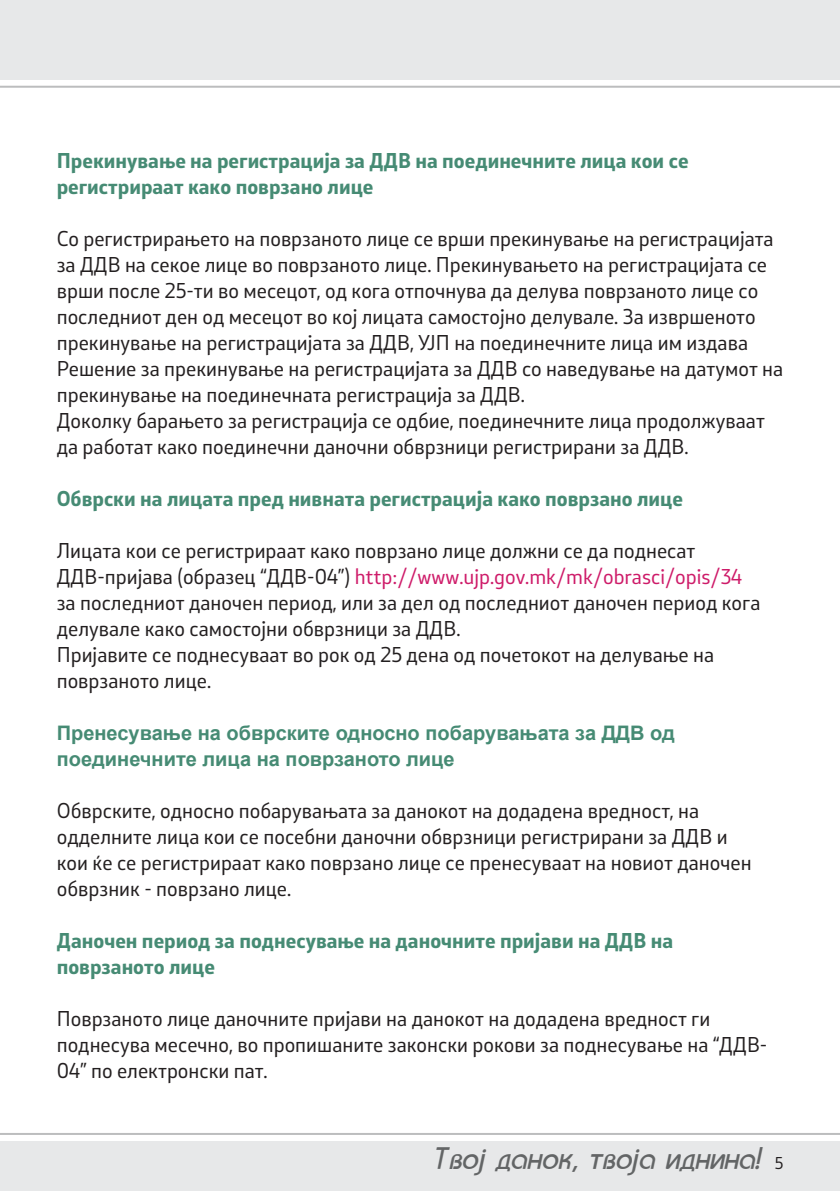
<style>
.page{position:relative;width:840px;height:1191px;background:#fff}
.page>*{position:absolute;margin:0;border:0;box-sizing:border-box;transform-origin:0 0}
.t1{font:italic 34px "C Bahamas";color:#636566}
.sodrzina{font:20px/26px "Stobi Sans";color:#231f20}
.pod_naslovi{font:700 20px/26px "Stobi Sans";color:#468b74}
.body{font:700 20px/26px "Arial";color:#468b74}
.t2{font:16px "Stobi Sans";color:#231f20}
.s1{color:#ce1b69}
</style>
<div class="page">
<div style="left:0;top:1141px;width:839px;height:50px;background:#e7e8e9"></div>
<hr style="left:0;top:1133px;width:839px;height:2px;background:#bcbdbe">
<div style="left:0;top:0;width:839px;height:79px;background:#e7e8e9"></div>
<hr style="left:0;top:86px;width:839px;height:2px;background:#bcbdbe">
<p class="pod_naslovi" style="left:57px;top:147px;width:633px">Прекинување на регистрација за ДДВ на поединечните лица кои се регистрираат како поврзано лице</p>
<p class="sodrzina" style="left:57px;top:225px;width:727px">Со регистрирањето на поврзаното лице се врши прекинување на регистрацијата за ДДВ на секое лице во поврзаното лице. Прекинувањето на регистрацијата се врши после 25-ти во месецот, од кога отпочнува да делува поврзаното лице со последниот ден од месецот во кој лицата самостојно делувале. За извршеното прекинување на регистрацијата за ДДВ, УЈП на поединечните лица им издава Решение за прекинување на регистрацијата за ДДВ со наведување на датумот на прекинување на поединечната регистрација за ДДВ.</p>
<p class="sodrzina" style="left:57px;top:407px;width:709px">Доколку барањето за регистрација се одбие, поединечните лица продолжуваат да работат како поединечни даночни обврзници регистрирани за ДДВ.</p>
<p class="pod_naslovi" style="left:57px;top:485px;width:627px">Обврски на лицата пред нивната регистрација како поврзано лице</p>
<p class="sodrzina" style="left:57px;top:537px;width:639px">Лицата кои се регистрираат како поврзано лице должни се да поднесат</p>
<p class="sodrzina" style="left:57px;top:563px;width:704px">ДДВ-пријава (образец “ДДВ-04”) <span class="s1">http://www.ujp.gov.mk/mk/obrasci/opis/34 </span>за последниот даночен период, или за дел од последниот даночен период кога делувале како самостојни обврзници за ДДВ.</p>
<p class="sodrzina" style="left:57px;top:641px;width:658px">Пријавите се поднесуваат во рок од 25 дена од почетокот на делување на поврзаното лице.</p>
<p class="body" style="left:57px;top:721px;width:619px">Пренесување на обврските односно побарувањата за ДДВ од поединечните лица на поврзаното лице</p>
<p class="sodrzina" style="left:57px;top:797px;width:696px">Обврските, односно побарувањата за данокот на додадена вредност, на одделните лица кои се посебни даночни обврзници регистрирани за ДДВ и кои ќе се регистрираат како поврзано лице се пренесуваат на новиот даночен обврзник - поврзано лице.</p>
<p class="pod_naslovi" style="left:57px;top:927px;width:617px">Даночен период за поднесување на даночните пријави на ДДВ на поврзаното лице</p>
<p class="sodrzina" style="left:57px;top:1005px;width:711px">Поврзаното лице даночните пријави на данокот на додадена вредност ги поднесува месечно, во пропишаните законски рокови за поднесување на “ДДВ-<br>04” по електронски пат.</p>
<p class="t1" style="left:433px;top:1144px;width:331px">Tvoj danok, tvoja idnina!</p>
<p class="t2" style="left:774px;top:1152px;width:10px">5</p>
</div>
